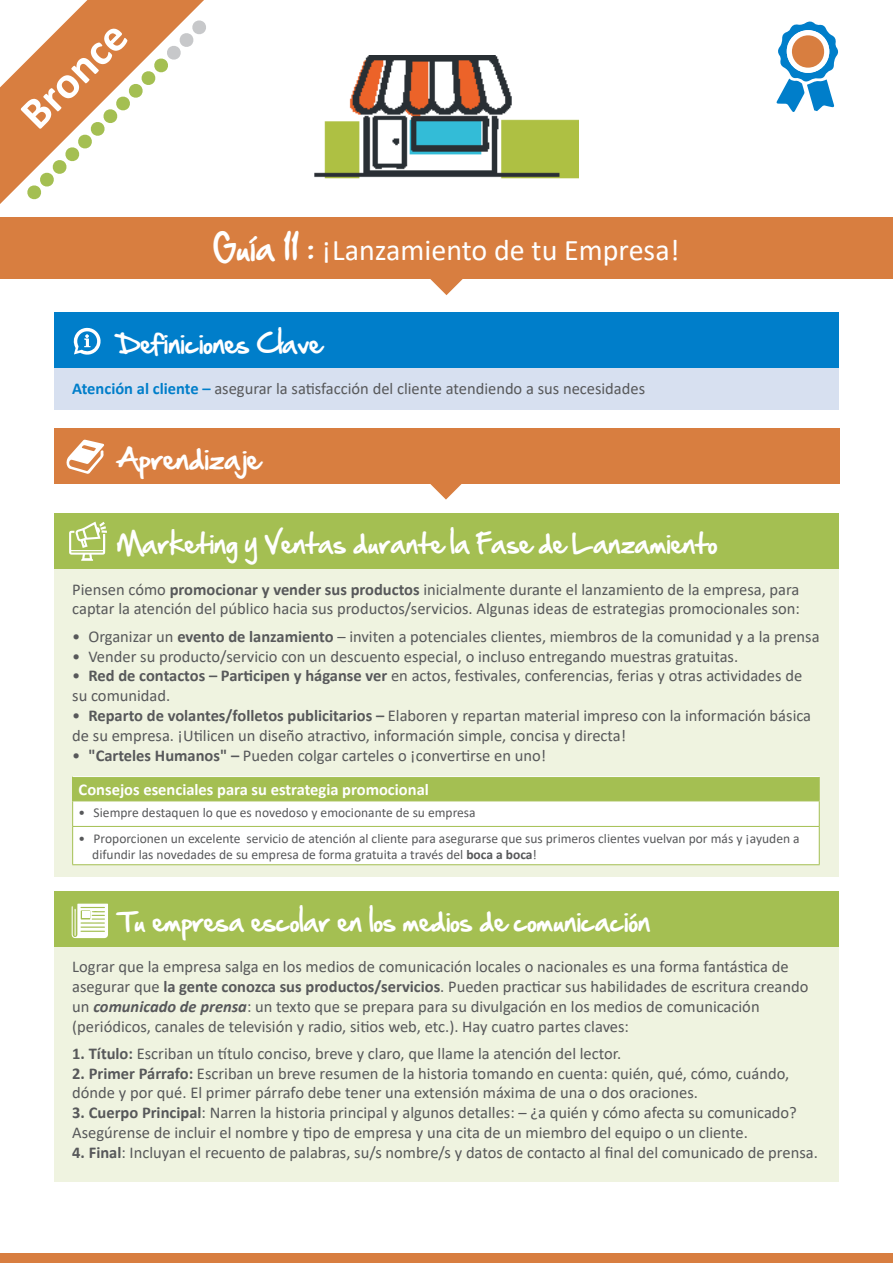
<style>
.page{position:relative;width:893px;height:1263px;background:#fff}
.page>*{position:absolute;margin:0;border:0;box-sizing:border-box;transform-origin:0 0}
.t1{font:700 45px "Calibri";color:#fff}
.t2{font:30px "Calibri";color:#fff}
.t3{font:25.5px "Hand Of Sean";color:#fff}
.t4{font:24px "Hand Of Sean";color:#fff}
.t5{font:16.5px/19.8px "Calibri";color:#57585a}
.t6{font:700 16.5px "Calibri";color:#fff}
.t7{font:13.5px/16.2px "Calibri";color:#57585a}
.s1{font-family:"Hand Of Sean"}
.s2{font-weight:700;color:#007eca}
.s3{font-weight:700}
.s4{color:#fff}
.s5{font-weight:700;font-style:italic}
</style>
<div class="page">
<div style="left:54px;top:428px;width:786px;height:56px;background:#d87e40"></div>
<div style="left:54px;top:514px;width:785px;height:363px;background:#eff3e0"></div>
<div style="left:54px;top:514px;width:785px;height:55px;background:#a4bf52"></div>
<div style="left:54px;top:313px;width:785px;height:97px;background:#d7e0f0"></div>
<div style="left:54px;top:313px;width:785px;height:55px;background:#007eca"></div>
<svg style="left:430px;top:279px;width:33px;height:16px"></svg>
<div style="left:0;top:218px;width:893px;height:61px;background:#d87e40"></div>
<svg style="left:73px;top:327px;width:28px;height:28px"></svg>
<svg style="left:430px;top:484px;width:32px;height:16px"></svg>
<svg style="left:66px;top:439px;width:39px;height:35px"></svg>
<svg style="left:0;top:0;width:206px;height:204px"></svg>
<img style="left:314px;top:55px;width:264px;height:124px">
<div style="left:73px;top:776px;width:746px;height:25px;background:#a4bf52"></div>
<div style="left:73px;top:801px;width:746px;height:63px;background:#fff"></div>
<hr style="left:72px;top:776px;width:748px;height:1px;background:#fff">
<svg style="left:72px;top:777px;width:1px;height:49px"></svg>
<svg style="left:819px;top:777px;width:1px;height:49px"></svg>
<hr style="left:72px;top:826px;width:748px;height:1px;background:#a4bf52">
<hr style="left:72px;top:827px;width:1px;height:37px;background:#a4bf52">
<hr style="left:819px;top:827px;width:1px;height:37px;background:#a4bf52">
<hr style="left:72px;top:864px;width:748px;height:1px;background:#a4bf52">
<svg style="left:776px;top:21px;width:63px;height:91px"></svg>
<div style="left:792px;top:35px;width:32px;height:33px;background:#d87e40;border-radius:50%"></div>
<div style="left:54px;top:891px;width:785px;height:290px;background:#eff3e0"></div>
<div style="left:54px;top:891px;width:785px;height:55px;background:#a4bf52"></div>
<div style="left:0;top:1253px;width:893px;height:10px;background:#d87e40"></div>
<svg style="left:69px;top:522px;width:38px;height:39px"></svg>
<svg style="left:72px;top:904px;width:36px;height:34px"></svg>
<div style="left:82px;top:912px;width:7px;height:6px;background:#fff"></div>
<p class="t1" style="left:5px;top:98px;width:132px;rotate:-45deg">Bronce</p>
<p class="t2" style="left:213px;top:229px;width:468px"><span class="s1">Guía 11 :</span> ¡Lanzamiento de tu Empresa!</p>
<p class="t4" style="left:117px;top:321px;width:206px">Definiciones Clave</p>
<p class="t5" style="left:72px;top:378px;width:574px"><span class="s2">Atención al cliente –</span> asegurar la satisfacción del cliente atendiendo a sus necesidades</p>
<p class="t3" style="left:117px;top:436px;width:145px">Aprendizaje</p>
<p class="t4" style="left:117px;top:522px;width:602px">Marketing y Ventas durante la Fase de Lanzamiento</p>
<p class="t5" style="left:72px;top:579px;width:729px">Piensen cómo <span class="s3">promocionar y vender sus productos</span> inicialmente durante el lanzamiento de la empresa, para captar la atención del público hacia sus productos/servicios. Algunas ideas de estrategias promocionales son:</p>
<p class="t5" style="left:72px;top:626px;width:749px">• Organizar un <span class="s3">evento de lanzamiento</span> – inviten a potenciales clientes, miembros de la comunidad y a la prensa</p>
<p class="t5" style="left:72px;top:646px;width:667px">• Vender su producto/servicio con un descuento especial, o incluso entregando muestras gratuitas.</p>
<p class="t5" style="left:72px;top:665px;width:731px">• <span class="s3">Red de contactos – Participen y háganse ver</span> en actos, festivales, conferencias, ferias y otras actividades de su comunidad.</p>
<p class="t5" style="left:72px;top:705px;width:740px">• <span class="s3">Reparto de volantes/folletos publicitarios –</span> Elaboren y repartan material impreso con la información básica de su empresa. ¡Utilicen un diseño atractivo, información simple, concisa y directa!</p>
<p class="t5" style="left:72px;top:745px;width:475px">• <span class="s3">"Carteles Humanos" –</span> Pueden colgar carteles o ¡convertirse en uno!</p>
<p class="t6" style="left:79px;top:778px;width:352px">Consejos esenciales para su estrategia promocional</p>
<p class="t7" style="left:79px;top:804px;width:399px">• Siempre destaquen lo que es novedoso y emocionante de su empresa</p>
<p class="t7" style="left:79px;top:830px;width:723px">• Proporcionen un excelente servicio de atención al cliente para asegurarse que sus primeros clientes vuelvan por más y ¡ayuden a <span class="s4">....</span>difundir las novedades de su empresa de forma gratuita a través del <span class="s3">boca a boca</span>!</p>
<p class="t4" style="left:117px;top:899px;width:534px">Tu empresa escolar en los medios de comunicación</p>
<p class="t5" style="left:72px;top:956px;width:738px">Lograr que la empresa salga en los medios de comunicación locales o nacionales es una forma fantástica de asegurar que <span class="s3">la gente conozca sus productos/servicios</span>. Pueden practicar sus habilidades de escritura creando un <span class="s5">comunicado de prensa</span>: un texto que se prepara para su divulgación en los medios de comunicación (periódicos, canales de televisión y radio, sitios web, etc.). Hay cuatro partes claves:</p>
<p class="t5" style="left:72px;top:1043px;width:550px"><span class="s3">1. Título:</span> Escriban un título conciso, breve y claro, que llame la atención del lector.</p>
<p class="t5" style="left:72px;top:1063px;width:718px"><span class="s3">2. Primer Párrafo:</span> Escriban un breve resumen de la historia tomando en cuenta: quién, qué, cómo, cuándo, dónde y por qué. El primer párrafo debe tener una extensión máxima de una o dos oraciones.</p>
<p class="t5" style="left:72px;top:1102px;width:726px"><span class="s3">3. Cuerpo Principal</span>: Narren la historia principal y algunos detalles: – ¿a quién y cómo afecta su comunicado?<br>Asegúrense de incluir el nombre y tipo de empresa y una cita de un miembro del equipo o un cliente.</p>
<p class="t5" style="left:72px;top:1142px;width:747px"><span class="s3">4. Final</span>: Incluyan el recuento de palabras, su/s nombre/s y datos de contacto al final del comunicado de prensa.</p>
</div>
